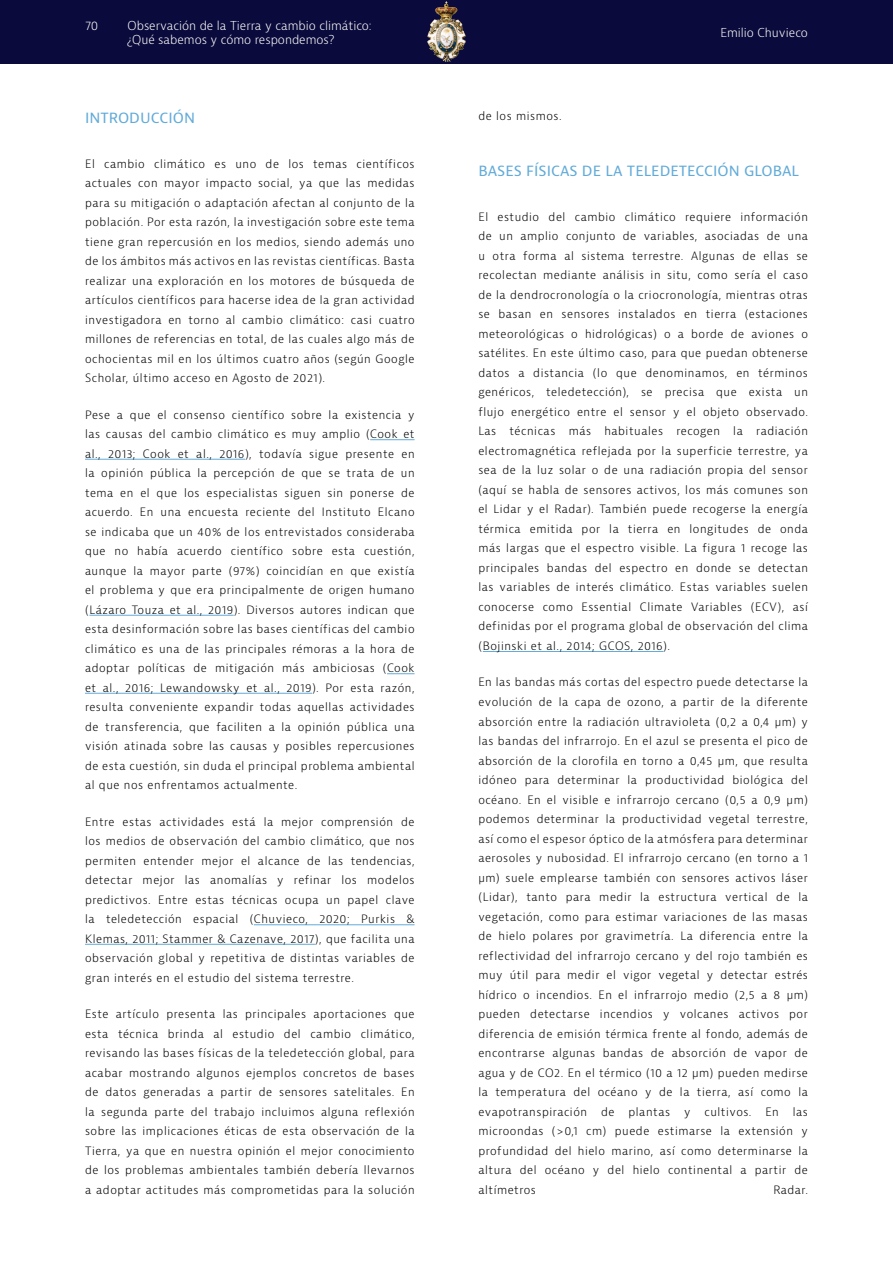
<style>
.page{position:relative;width:893px;height:1263px;background:#fff}
.page>*{position:absolute;margin:0;border:0;box-sizing:border-box;transform-origin:0 0}
.Subtítulos_Artículo{font:15px "Bernina Sans";color:#62abd9}
.t1{font:300 12px/14.4px "Bernina Sans";color:#fff}
.Body_Artículo_negro{font:300 11.25px/19.5px "Bernina Sans";letter-spacing:.05em;color:#000;text-align:justify}
</style>
<div class="page">
<div style="left:0;top:0;width:893px;height:64px;background:#0a0a3c"></div>
<img style="left:427px;top:2px;width:38px;height:60px">
<hr style="left:370px;top:439px;width:45px;height:1px;background:#62abd9">
<hr style="left:85px;top:459px;width:160px;height:1px;background:#62abd9">
<hr style="left:89px;top:615px;width:145px;height:1px;background:#62abd9">
<svg style="left:387px;top:673px;width:28px;height:1px"></svg>
<hr style="left:85px;top:693px;width:227px;height:1px;background:#62abd9">
<hr style="left:254px;top:924px;width:161px;height:1px;background:#62abd9">
<hr style="left:85px;top:944px;width:230px;height:1px;background:#62abd9">
<hr style="left:483px;top:651px;width:180px;height:1px;background:#62abd9">
<p class="t1" style="left:86px;top:18px;width:14px">70</p>
<p class="t1" style="left:128px;top:18px;width:246px">Observación de la Tierra y cambio climático: ¿Qué sabemos y cómo respondemos?</p>
<p class="t1" style="left:720px;top:25px;width:89px">Emilio Chuvieco</p>
<p class="Subtítulos_Artículo" style="left:85px;top:107px;width:112px">INTRODUCCIÓN</p>
<p class="Body_Artículo_negro" style="left:85px;top:154px;width:331px">El cambio climático es uno de los temas científicos actuales con mayor impacto social, ya que las medidas para su mitigación o adaptación afectan al conjunto de la población. Por esta razón, la investigación sobre este tema tiene gran repercusión en los medios, siendo además uno de los ámbitos más activos en las revistas científicas. Basta realizar una exploración en los motores de búsqueda de artículos científicos para hacerse idea de la gran actividad investigadora en torno al cambio climático: casi cuatro millones de referencias en total, de las cuales algo más de ochocientas mil en los últimos cuatro años (según Google Scholar, último acceso en Agosto de 2021).</p>
<p class="Body_Artículo_negro" style="left:85px;top:405px;width:331px">Pese a que el consenso científico sobre la existencia y las causas del cambio climático es muy amplio (Cook et al., 2013; Cook et al., 2016), todavía sigue presente en la opinión pública la percepción de que se trata de un tema en el que los especialistas siguen sin ponerse de acuerdo. En una encuesta reciente del Instituto Elcano se indicaba que un 40% de los entrevistados consideraba que no había acuerdo científico sobre esta cuestión, aunque la mayor parte (97%) coincidían en que existía el problema y que era principalmente de origen humano (Lázaro Touza et al., 2019). Diversos autores indican que esta desinformación sobre las bases científicas del cambio climático es una de las principales rémoras a la hora de adoptar políticas de mitigación más ambiciosas (Cook et al., 2016; Lewandowsky et al., 2019). Por esta razón, resulta conveniente expandir todas aquellas actividades de transferencia, que faciliten a la opinión pública una visión atinada sobre las causas y posibles repercusiones de esta cuestión, sin duda el principal problema ambiental al que nos enfrentamos actualmente.</p>
<p class="Body_Artículo_negro" style="left:85px;top:812px;width:331px">Entre estas actividades está la mejor comprensión de los medios de observación del cambio climático, que nos permiten entender mejor el alcance de las tendencias, detectar mejor las anomalías y refinar los modelos predictivos. Entre estas técnicas ocupa un papel clave la teledetección espacial (Chuvieco, 2020; Purkis &amp; Klemas, 2011; Stammer &amp; Cazenave, 2017), que facilita una observación global y repetitiva de distintas variables de gran interés en el estudio del sistema terrestre.</p>
<p class="Body_Artículo_negro" style="left:85px;top:1005px;width:331px">Este artículo presenta las principales aportaciones que esta técnica brinda al estudio del cambio climático, revisando las bases físicas de la teledetección global, para acabar mostrando algunos ejemplos concretos de bases de datos generadas a partir de sensores satelitales. En la segunda parte del trabajo incluimos alguna reflexión sobre las implicaciones éticas de esta observación de la Tierra, ya que en nuestra opinión el mejor conocimiento de los problemas ambientales también debería llevarnos a adoptar actitudes más comprometidas para la solución</p>
<p class="Body_Artículo_negro" style="left:478px;top:106px;width:85px">de los mismos.</p>
<p class="Subtítulos_Artículo" style="left:478px;top:161px;width:322px">BASES FÍSICAS DE LA TELEDETECCIÓN GLOBAL</p>
<p class="Body_Artículo_negro" style="left:478px;top:207px;width:331px">El estudio del cambio climático requiere información de un amplio conjunto de variables, asociadas de una u otra forma al sistema terrestre. Algunas de ellas se recolectan mediante análisis in situ, como sería el caso de la dendrocronología o la criocronología, mientras otras se basan en sensores instalados en tierra (estaciones meteorológicas o hidrológicas) o a borde de aviones o satélites. En este último caso, para que puedan obtenerse datos a distancia (lo que denominamos, en términos genéricos, teledetección), se precisa que exista un flujo energético entre el sensor y el objeto observado.<br>Las técnicas más habituales recogen la radiación electromagnética reflejada por la superficie terrestre, ya sea de la luz solar o de una radiación propia del sensor (aquí se habla de sensores activos, los más comunes son el Lidar y el Radar). También puede recogerse la energía térmica emitida por la tierra en longitudes de onda más largas que el espectro visible. La figura 1 recoge las principales bandas del espectro en donde se detectan las variables de interés climático. Estas variables suelen conocerse como Essential Climate Variables (ECV), así definidas por el programa global de observación del clima (Bojinski et al., 2014; GCOS, 2016).</p>
<p class="Body_Artículo_negro" style="left:478px;top:673px;width:331px">En las bandas más cortas del espectro puede detectarse la evolución de la capa de ozono, a partir de la diferente absorción entre la radiación ultravioleta (0,2 a 0,4 µm) y las bandas del infrarrojo. En el azul se presenta el pico de absorción de la clorofila en torno a 0,45 µm, que resulta idóneo para determinar la productividad biológica del océano. En el visible e infrarrojo cercano (0,5 a 0,9 µm) podemos determinar la productividad vegetal terrestre, así como el espesor óptico de la atmósfera para determinar aerosoles y nubosidad. El infrarrojo cercano (en torno a 1 µm) suele emplearse también con sensores activos láser (Lidar), tanto para medir la estructura vertical de la vegetación, como para estimar variaciones de las masas de hielo polares por gravimetría. La diferencia entre la reflectividad del infrarrojo cercano y del rojo también es muy útil para medir el vigor vegetal y detectar estrés hídrico o incendios. En el infrarrojo medio (2,5 a 8 µm) pueden detectarse incendios y volcanes activos por diferencia de emisión térmica frente al fondo, además de encontrarse algunas bandas de absorción de vapor de agua y de CO2. En el térmico (10 a 12 µm) pueden medirse la temperatura del océano y de la tierra, así como la evapotranspiración de plantas y cultivos. En las microondas (&gt;0,1 cm) puede estimarse la extensión y profundidad del hielo marino, así como determinarse la altura del océano y del hielo continental a partir de altímetros</p>
<p class="Body_Artículo_negro" style="left:773px;top:1180px;width:36px">Radar.</p>
</div>
